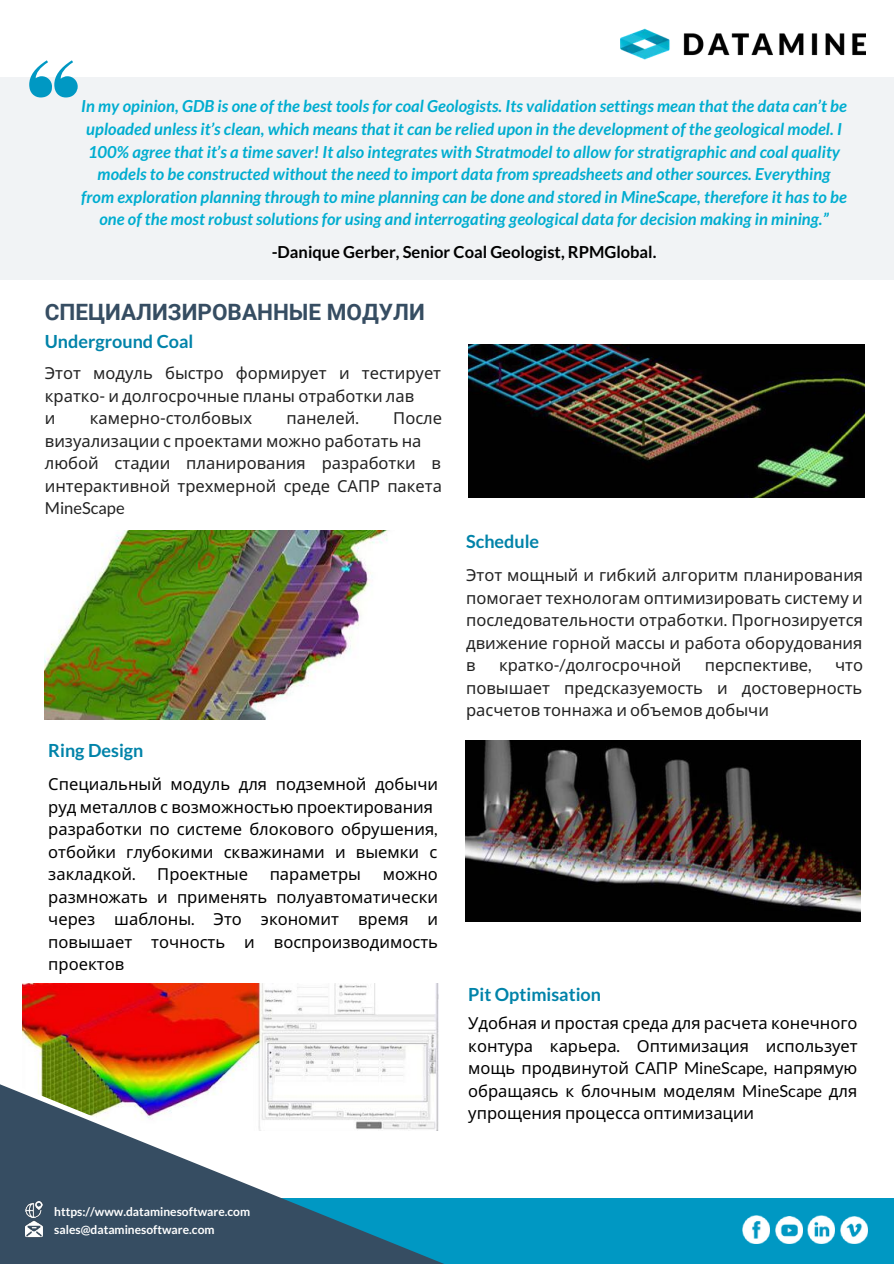
<style>
.page{position:relative;width:894px;height:1264px;background:#fff}
.page>*{position:absolute;margin:0;border:0;box-sizing:border-box;transform-origin:0 0}
.t1{font:700 22.5px "Roboto";color:#364d62}
.t2{font:700 18px "Lato";color:#0083a9}
.t3{font:italic 700 16.5px/22.5px "Lato";letter-spacing:.005em;color:#00add0;text-align:center}
.t4{font:16.5px/22.5px "Noto Sans";color:#222}
.t5{font:16.5px/22.5px "Noto Sans";color:#000;text-align:justify}
.t6{font:700 16.5px "Lato";color:#000}
.t7{font:16.5px "Lato";color:#222}
.t8{font:700 12px/18px "Lato";color:#fff}
.s1{font-family:"Lato"}
</style>
<div class="page">
<div style="left:0;top:1198px;width:893px;height:65px;background:#0098c3"></div>
<svg style="left:0;top:921px;width:845px;height:342px"></svg>
<img style="left:25px;top:1200px;width:17px;height:17px">
<img style="left:25px;top:1220px;width:17px;height:17px">
<img style="left:620px;top:28px;width:244px;height:32px">
<img style="left:742px;top:1215px;width:27px;height:27px">
<img style="left:775px;top:1216px;width:27px;height:27px">
<img style="left:807px;top:1215px;width:27px;height:27px">
<img style="left:840px;top:1216px;width:27px;height:27px">
<div style="left:0;top:78px;width:893px;height:202px;background:#f1f3f5"></div>
<svg style="left:29px;top:60px;width:49px;height:37px"></svg>
<img style="left:468px;top:345px;width:396px;height:153px">
<img style="left:45px;top:530px;width:344px;height:190px">
<img style="left:465px;top:740px;width:395px;height:181px">
<p class="t3" style="left:81px;top:95px;width:767px">In my opinion, GDB is one of the best tools for coal Geologists. Its validation settings mean that the data can’t be uploaded unless it’s clean, which means that it can be relied upon in the development of the geological model. I 100% agree that it’s a time saver! It also integrates with Stratmodel to allow for stratigraphic and coal quality models to be constructed without the need to import data from spreadsheets and other sources. Everything from exploration planning through to mine planning can be done and stored in MineScape, therefore it has to be one of the most robust solutions for using and interrogating geological data for decision making in mining.”</p>
<p class="t6" style="left:271px;top:241px;width:386px">-Danique Gerber, Senior Coal Geologist, RPMGlobal.</p>
<h1 class="t1" style="left:45px;top:299px;width:381px">СПЕЦИАЛИЗИРОВАННЫЕ МОДУЛИ</h1>
<p class="t2" style="left:45px;top:330px;width:150px">Underground Coal</p>
<p class="t4" style="left:45px;top:361px;width:398px">Этот модуль быстро формирует и тестирует кратко<span class="s1">-</span> и долгосрочные планы отработки лав<br>и</p>
<p class="t4" style="left:90px;top:406px;width:164px">камерно<span class="s1">-</span>столбовых</p>
<p class="t4" style="left:286px;top:406px;width:74px">панелей<span class="s1">.</span></p>
<p class="t4" style="left:45px;top:406px;width:398px;text-indent:348px">После визуализации с проектами можно работать на любой стадии планирования разработки в интерактивной трехмерной среде САПР пакета</p>
<p class="t7" style="left:45px;top:498px;width:81px">MineScape</p>
<p class="t2" style="left:48px;top:739px;width:97px">Ring Design</p>
<p class="t5" style="left:48px;top:772px;width:391px;text-align:left">Специальный модуль для подземной добычи руд металлов с возможностью проектирования разработки по системе блокового обрушения<span class="s1">, </span>отбойки глубокими скважинами и выемки с закладкой<span class="s1">.</span></p>
<p class="t5" style="left:157px;top:862px;width:92px">Проектные</p>
<p class="t5" style="left:269px;top:862px;width:93px">параметры</p>
<p class="t5" style="left:48px;top:862px;width:391px;text-indent:334px">можно размножать и применять полуавтоматически через шаблоны<span class="s1">.</span> Это экономит время и повышает точность и воспроизводимость проектов</p>
<p class="t2" style="left:466px;top:530px;width:75px">Schedule</p>
<p class="t4" style="left:466px;top:563px;width:398px;text-align:justify">Этот мощный и гибкий алгоритм планирования помогает технологам оптимизировать систему и последовательности отработки<span class="s1">.</span> Прогнозируется движение горной массы и работа оборудования в</p>
<p class="t4" style="left:499px;top:653px;width:184px">кратко<span class="s1">-/</span>долгосрочной</p>
<p class="t4" style="left:704px;top:653px;width:108px">перспективе<span class="s1">,</span></p>
<p class="t4" style="left:466px;top:653px;width:398px;text-align:justify;text-indent:369px">что повышает предсказуемость и достоверность расчетов тоннажа и объемов добычи</p>
<p class="t2" style="left:468px;top:982px;width:134px">Pit Optimisation</p>
<p class="t5" style="left:468px;top:1011px;width:391px">Удобная и простая среда для расчета конечного контура карьера<span class="s1">.</span> Оптимизация использует мощь продвинутой САПР <span class="s1">MineScape,</span> напрямую обращаясь к блочным моделям <span class="s1">MineScape</span> для упрощения процесса оптимизации</p>
<p class="t8" style="left:54px;top:1201px;width:197px">https://www.dataminesoftware.com sales@dataminesoftware.com</p>
</div>
